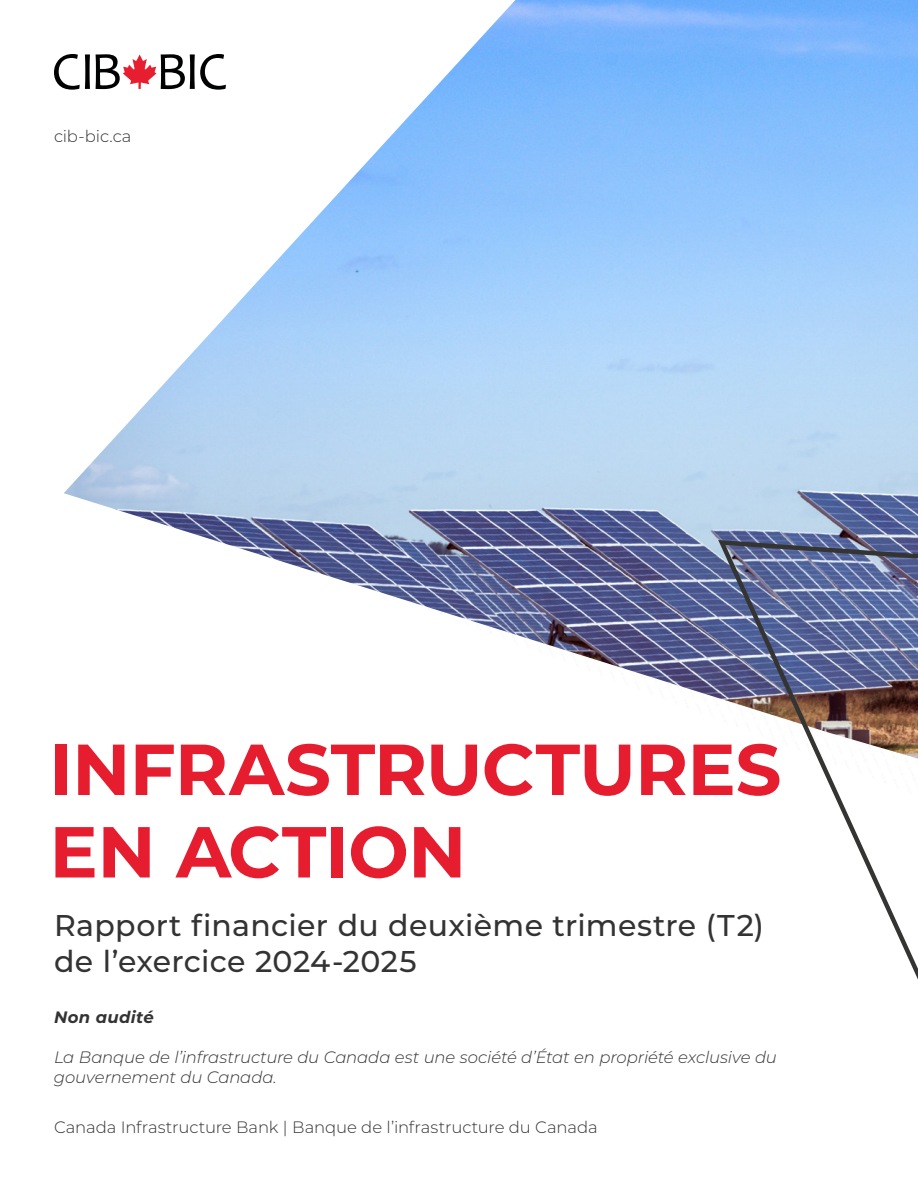
<style>
.page{position:relative;width:918px;height:1188px;background:#fff}
.page>*{position:absolute;margin:0;border:0;box-sizing:border-box;transform-origin:0 0}
.t1{font:700 72px "Montserrat";letter-spacing:-.01em;color:#e51d2f}
.t2{font:500 30px "Montserrat";letter-spacing:.01em;color:#333}
.t3{font:italic 300 16.5px/19.8px "Montserrat";letter-spacing:-.01em;color:#333}
.t4{font:300 16.5px "Montserrat";letter-spacing:-.01em;color:#333}
.t5{font:italic 700 16.5px "Montserrat";letter-spacing:.02em;color:#333}
</style>
<div class="page">
<img style="left:64px;top:0;width:854px;height:698px">
<svg style="left:54px;top:54px;width:36px;height:36px"></svg>
<svg style="left:96px;top:54px;width:130px;height:36px"></svg>
<svg style="left:718px;top:540px;width:200px;height:440px"></svg>
<p class="t4" style="left:54px;top:125px;width:79px">cib-bic.ca</p>
<h1 class="t1" style="left:50px;top:718px;width:733px">INFRASTRUCTURES</h1>
<h1 class="t1" style="left:50px;top:800px;width:418px">EN ACTION</h1>
<h2 class="t2" style="left:54px;top:905px;width:711px">Rapport financier du deuxième trimestre (T2)</h2>
<h2 class="t2" style="left:54px;top:941px;width:364px">de l’exercice 2024-2025</h2>
<p class="t5" style="left:54px;top:1005px;width:102px">Non audité</p>
<p class="t3" style="left:54px;top:1046px;width:724px">La Banque de l’infrastructure du Canada est une société d’État en propriété exclusive du gouvernement du Canada.</p>
<p class="t4" style="left:54px;top:1116px;width:545px">Canada Infrastructure Bank | Banque de l’infrastructure du Canada</p>
</div>
